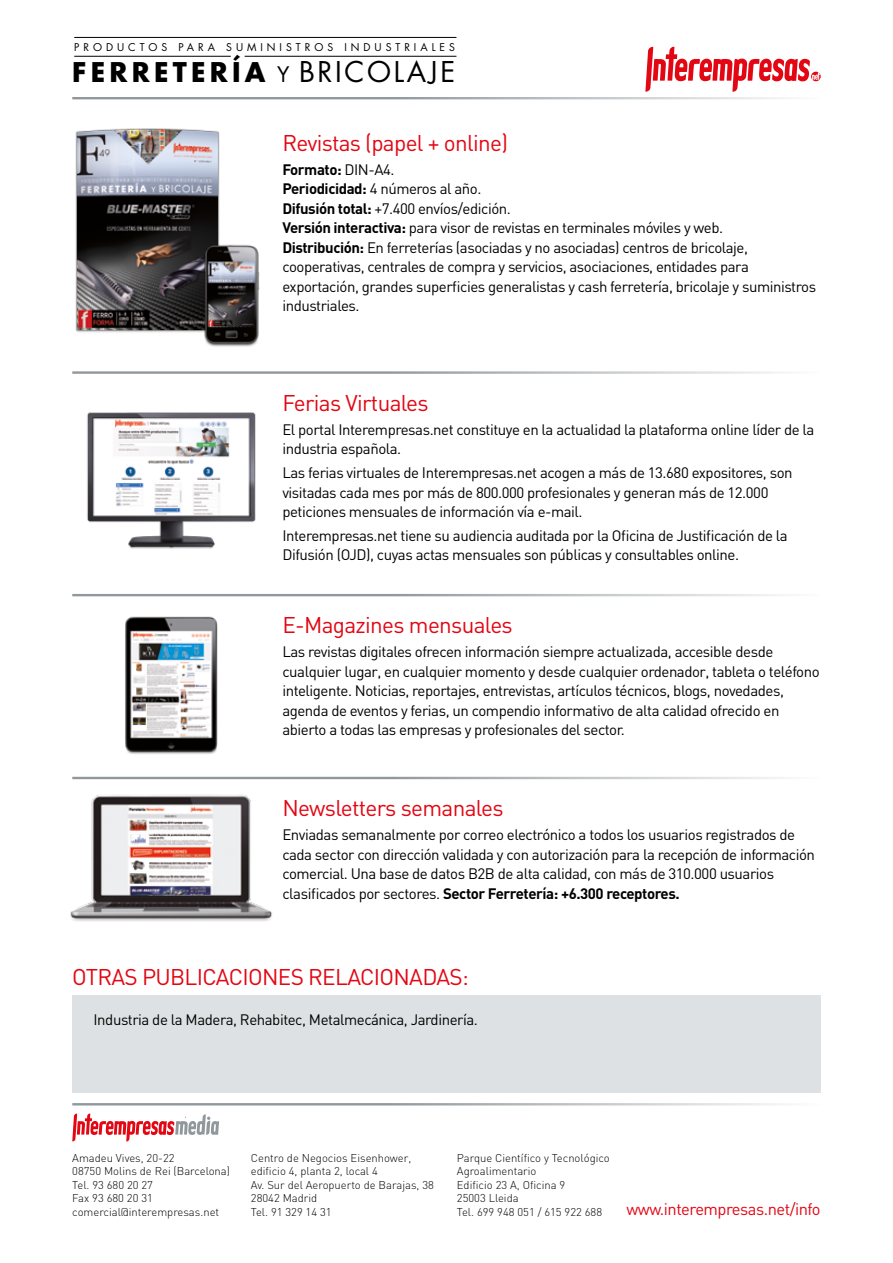
<style>
.page{position:relative;width:893px;height:1263px;background:#fff}
.page>*{position:absolute;margin:0;border:0;box-sizing:border-box;transform-origin:0 0}
.t1{font:700 26.4px "Futura Std";letter-spacing:.16em;color:#000}
.t2{font:22.5px "DIN";letter-spacing:-.03em;color:#e30613}
.t3{font:16.5px "DIN";letter-spacing:-.03em;color:#e30613}
.t4{font:15px/19.5px "DIN";letter-spacing:-.03em;color:#000}
.t5{font:300 11.25px/13.5px "DIN";color:#000}
.t6{font:10.5px "Futura";letter-spacing:.38em;color:#000}
.s1{font-family:"Futura";font-weight:400;font-size:20.85px}
.s2{font-family:"Futura";font-weight:400;font-size:27.9px}
.s3{font-weight:700}
</style>
<div class="page">
<svg style="left:72px;top:1113px;width:147px;height:28px"></svg>
<hr style="left:72px;top:1103px;width:749px;height:2px;background:#91989c">
<img style="left:75px;top:128px;width:145px;height:205px">
<img style="left:186px;top:234px;width:74px;height:113px">
<hr style="left:72px;top:97px;width:749px;height:2px;background:#91989c">
<svg style="left:645px;top:47px;width:175px;height:45px"></svg>
<div style="left:72px;top:995px;width:749px;height:97px;background:#dee1e3"></div>
<img style="left:87px;top:412px;width:169px;height:137px">
<img style="left:125px;top:616px;width:93px;height:138px">
<hr style="left:72px;top:371px;width:749px;height:3px;background:#91989c">
<hr style="left:72px;top:594px;width:749px;height:2px;background:#91989c">
<img style="left:70px;top:794px;width:202px;height:127px">
<hr style="left:72px;top:777px;width:749px;height:2px;background:#91989c">
<hr style="left:74px;top:37px;width:382px;height:1px;background:#000">
<hr style="left:74px;top:56px;width:157px;height:1px;background:#000">
<hr style="left:245px;top:56px;width:211px;height:1px;background:#000">
<p class="t6" style="left:74px;top:39px;width:382px">PRODUCTOS PARA SUMINISTROS INDUSTRIALES</p>
<h1 class="t1" style="left:72px;top:54px;width:384px">FERRETERÍA <span class="s1">Y</span> <span class="s2">BRICOLAJE</span></h1>
<h2 class="t2" style="left:282px;top:129px;width:227px">Revistas (papel + online)</h2>
<p class="t4" style="left:282px;top:159px;width:535px"><span class="s3">Formato:</span> DIN-A4.<br><span class="s3">Periodicidad:</span> 4 números al año.<br><span class="s3">Difusión total:</span> +7.400 envíos/edición.<br><span class="s3">Versión interactiva:</span> para visor de revistas en terminales móviles y web.<br><span class="s3">Distribución:</span> En ferreterías (asociadas y no asociadas) centros de bricolaje, cooperativas, centrales de compra y servicios, asociaciones, entidades para exportación, grandes superficies generalistas y cash ferretería, bricolaje y suministros industriales.</p>
<h2 class="t2" style="left:282px;top:389px;width:148px">Ferias Virtuales</h2>
<p class="t4" style="left:282px;top:419px;width:534px">El portal Interempresas.net constituye en la actualidad la plataforma online líder de la industria española.</p>
<p class="t4" style="left:282px;top:463px;width:512px">Las ferias virtuales de Interempresas.net acogen a más de 13.680 expositores, son visitadas cada mes por más de 800.000 profesionales y generan más de 12.000 peticiones mensuales de información vía e-mail.</p>
<p class="t4" style="left:282px;top:525px;width:507px">Interempresas.net tiene su audiencia auditada por la Oficina de Justificación de la<br>Difusión (OJD), cuyas actas mensuales son públicas y consultables online.</p>
<h2 class="t2" style="left:282px;top:611px;width:232px">E-Magazines mensuales</h2>
<p class="t4" style="left:282px;top:642px;width:539px">Las revistas digitales ofrecen información siempre actualizada, accesible desde cualquier lugar, en cualquier momento y desde cualquier ordenador, tableta o teléfono inteligente. Noticias, reportajes, entrevistas, artículos técnicos, blogs, novedades, agenda de eventos y ferias, un compendio informativo de alta calidad ofrecido en abierto a todas las empresas y profesionales del sector.</p>
<h2 class="t2" style="left:282px;top:794px;width:223px">Newsletters semanales</h2>
<p class="t4" style="left:282px;top:824px;width:534px">Enviadas semanalmente por correo electrónico a todos los usuarios registrados de cada sector con dirección validada y con autorización para la recepción de información comercial. Una base de datos B2B de alta calidad, con más de 310.000 usuarios clasificados por sectores. <span class="s3">Sector Ferretería: +6.300 receptores.</span></p>
<h2 class="t2" style="left:72px;top:963px;width:398px">OTRAS PUBLICACIONES RELACIONADAS:</h2>
<p class="t4" style="left:94px;top:1010px;width:386px">Industria de la Madera, Rehabitec, Metalmecánica, Jardinería.</p>
<p class="t5" style="left:72px;top:1151px;width:159px">Amadeu Vives, 20-22<br>08750 Molins de Rei (Barcelona)<br>Tel. 93 680 20 27<br>Fax 93 680 20 31 comercial@interempresas.net</p>
<p class="t5" style="left:251px;top:1151px;width:185px">Centro de Negocios Eisenhower, edificio 4, planta 2, local 4<br>Av. Sur del Aeropuerto de Barajas, 38<br>28042 Madrid<br>Tel. 91 329 14 31</p>
<p class="t5" style="left:457px;top:1151px;width:154px">Parque Científico y Tecnológico<br>Agroalimentario<br>Edificio 23 A, Oficina 9<br>25003 Lleida<br>Tel. 699 948 051 / 615 922 688</p>
<p class="t3" style="left:626px;top:1199px;width:196px">www.interempresas.net/info</p>
</div>
